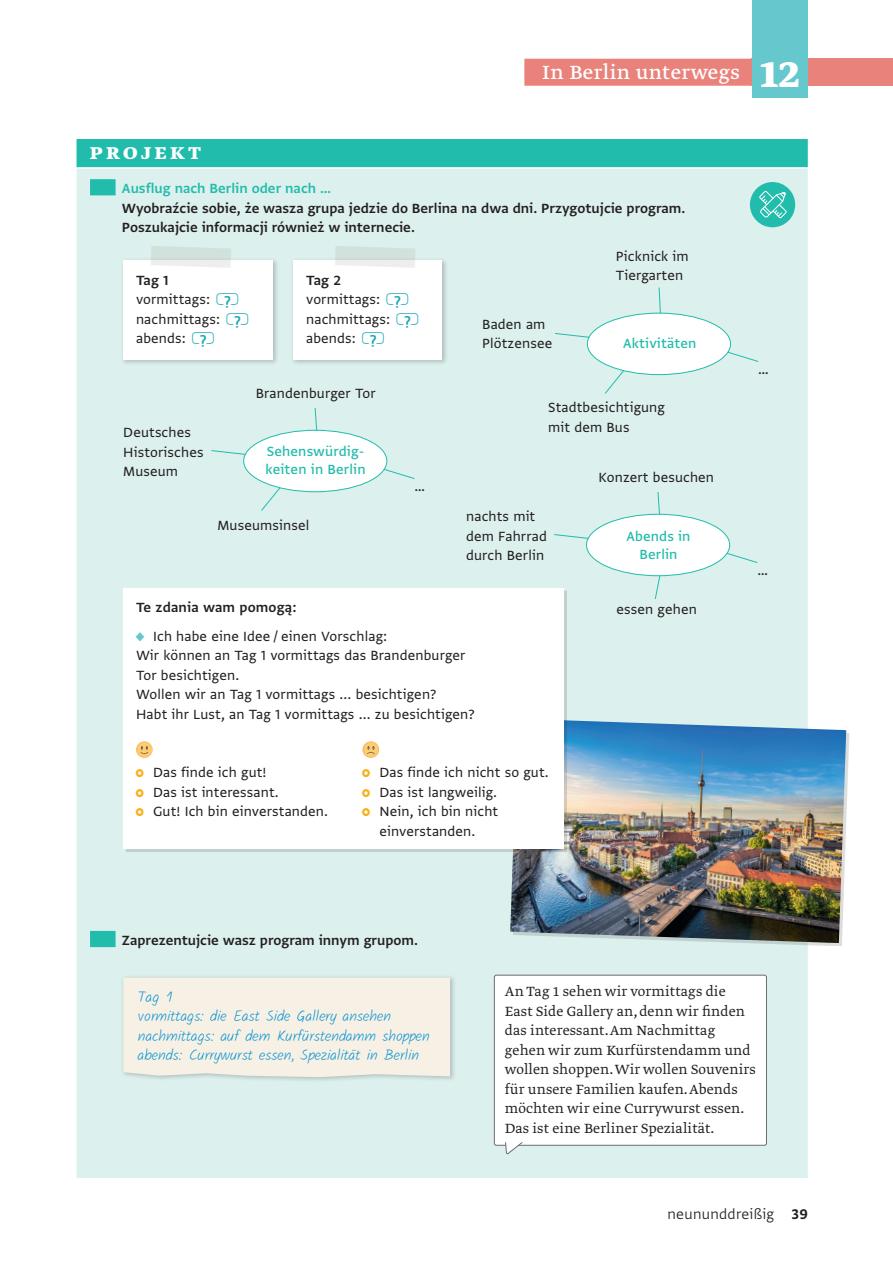
<style>
.page{position:relative;width:893px;height:1263px;background:#fff}
.page>*{position:absolute;margin:0;border:0;box-sizing:border-box;transform-origin:0 0}
.t1{font:700 45px "Greta Text Std";color:#fff}
.t2{font:22.5px "Greta Text Std";letter-spacing:.02em;color:#fff}
.t3{font:700 20.25px "Greta Text Std";letter-spacing:.16em;color:#fff;scale:1.08 1}
.t4{font:300 16.5px "Greta Sans Std";letter-spacing:.02em;color:#231f20}
.t5{font:15.75px/19.5px "Greta Sans Std";letter-spacing:.01em;color:#231f20}
.t6{font:300 15.75px/19.5px "Greta Text Std";letter-spacing:.01em;color:#231f20}
.t7{font:15.75px/19.5px "Greta Sans Std Sm Bld";color:#231f20}
.t8{font:500 15.75px/18px "Greta Sans Std";letter-spacing:.01em;color:#22bcac}
.t9{font:15.75px "Greta Sans Std Sm Bld";color:#22bcac}
.t10{font:300 15px/19.5px "Kalamax";color:#008fd5}
.s1{font-family:"Susp Sans";font-size:13.5px;color:#64c8cd}
.s2{font-family:"Susp Sans";font-size:13.5px;color:#faaf18}
.s3{font-family:"Greta Sans Std Bld";font-weight:400}
</style>
<div class="page">
<div style="left:524px;top:59px;width:229px;height:27px;background:#e9827a"></div>
<div style="left:752px;top:59px;width:141px;height:27px;background:#e9827a"></div>
<div style="left:77px;top:139px;width:730px;height:29px;background:#22bcac"></div>
<div style="left:77px;top:168px;width:730px;height:1009px;background:#dcf0ed"></div>
<hr style="left:77px;top:167px;width:731px;height:2px;background:#fff">
<hr style="left:806px;top:139px;width:2px;height:28px;background:#22bcac">
<hr style="left:806px;top:169px;width:2px;height:1007px;background:#dcf0ed">
<hr style="left:77px;top:1176px;width:731px;height:2px;background:#dcf0ed">
<svg style="left:90px;top:931px;width:26px;height:16px"></svg>
<div style="left:750px;top:182px;width:45px;height:45px;background:#22bcac;border-radius:50%"></div>
<svg style="left:90px;top:179px;width:706px;height:40px"></svg>
<div style="left:120px;top:974px;width:336px;height:109px;background:#231f20;opacity:.25"></div>
<div style="left:123px;top:978px;width:327px;height:99px;background:#f6f1e4"></div>
<div style="left:494px;top:975px;width:272px;height:170px;background:#fff;border-radius:2px"></div>
<div style="left:494px;top:975px;width:273px;height:171px;border:1px solid #6c6d70;border-radius:2px"></div>
<svg style="left:505px;top:1142px;width:18px;height:13px"></svg>
<div style="left:513px;top:722px;width:336px;height:224px;background:#231f20;opacity:.15"></div>
<img style="left:510px;top:720px;width:336px;height:223px">
<div style="left:244px;top:430px;width:143px;height:62px;background:#fff;border-radius:50%"></div>
<svg style="left:383px;top:468px;width:32px;height:11px"></svg>
<svg style="left:314px;top:408px;width:3px;height:23px"></svg>
<svg style="left:261px;top:487px;width:20px;height:24px"></svg>
<svg style="left:211px;top:450px;width:35px;height:5px"></svg>
<div style="left:586px;top:514px;width:144px;height:62px;background:#fff;border-radius:50%"></div>
<svg style="left:726px;top:552px;width:32px;height:11px"></svg>
<svg style="left:657px;top:492px;width:3px;height:23px"></svg>
<svg style="left:654px;top:575px;width:7px;height:24px"></svg>
<svg style="left:554px;top:534px;width:35px;height:5px"></svg>
<div style="left:587px;top:313px;width:143px;height:62px;background:#fff;border-radius:50%"></div>
<svg style="left:727px;top:351px;width:32px;height:11px"></svg>
<svg style="left:658px;top:287px;width:3px;height:27px"></svg>
<svg style="left:605px;top:370px;width:20px;height:24px"></svg>
<svg style="left:555px;top:333px;width:35px;height:5px"></svg>
<div style="left:126px;top:591px;width:441px;height:261px;background:#231f20;opacity:.15"></div>
<div style="left:123px;top:588px;width:440px;height:261px;background:#fff"></div>
<img style="left:137px;top:741px;width:15px;height:5px">
<svg style="left:136px;top:746px;width:17px;height:12px"></svg>
<img style="left:363px;top:741px;width:14px;height:15px">
<svg style="left:365px;top:744px;width:14px;height:14px"></svg>
<div style="left:120px;top:258px;width:159px;height:108px;background:#231f20;opacity:.25"></div>
<div style="left:123px;top:261px;width:150px;height:99px;background:#fff"></div>
<div style="left:290px;top:258px;width:158px;height:108px;background:#231f20;opacity:.25"></div>
<div style="left:293px;top:261px;width:149px;height:99px;background:#fff"></div>
<svg style="left:150px;top:246px;width:82px;height:22px"></svg>
<svg style="left:334px;top:246px;width:82px;height:22px"></svg>
<div style="left:753px;top:0;width:55px;height:98px;background:#64c8cd"></div>
<h2 class="t2" style="left:542px;top:59px;width:200px">In Berlin unterwegs</h2>
<h1 class="t1" style="left:760px;top:47px;width:42px">12</h1>
<p class="t3" style="left:90px;top:141px;width:104px">PROJEKT</p>
<p class="t9" style="left:122px;top:180px;width:211px">Ausflug nach Berlin oder nach …</p>
<p class="t7" style="left:122px;top:198px;width:565px">Wyobraźcie sobie, że wasza grupa jedzie do Berlina na dwa dni. Przygotujcie program.<br>Poszukajcie informacji również w internecie.</p>
<p class="t7" style="left:136px;top:270px;width:34px">Tag 1</p>
<p class="t5" style="left:136px;top:289px;width:86px">vormittags: nachmittags: abends:</p>
<p class="t5" style="left:123px;top:423px;width:82px">Deutsches<br>Historisches<br>Museum</p>
<p class="t7" style="left:306px;top:270px;width:36px">Tag 2</p>
<p class="t5" style="left:306px;top:289px;width:86px">vormittags: nachmittags: abends:</p>
<p class="t5" style="left:256px;top:383px;width:121px">Brandenburger Tor</p>
<p class="t8" style="left:266px;top:442px;width:101px">Sehenswürdig&shy;keiten in Berlin</p>
<p class="t5" style="left:217px;top:515px;width:93px">Museumsinsel</p>
<p class="t5" style="left:414px;top:476px;width:12px">…</p>
<p class="t5" style="left:482px;top:314px;width:72px">Baden am<br>Plötzensee</p>
<p class="t5" style="left:616px;top:246px;width:74px">Picknick im<br>Tiergarten</p>
<p class="t8" style="left:623px;top:334px;width:75px">Aktivitäten</p>
<p class="t5" style="left:548px;top:397px;width:118px">Stadtbesichtigung mit dem Bus</p>
<p class="t5" style="left:466px;top:507px;width:82px">nachts mit dem Fahrrad durch Berlin</p>
<p class="t5" style="left:599px;top:467px;width:117px">Konzert besuchen</p>
<p class="t8" style="left:626px;top:527px;width:66px;text-align:center">Abends in<br>Berlin</p>
<p class="t7" style="left:136px;top:597px;width:162px">Te zdania wam pomogą:</p>
<p class="t5" style="left:136px;top:626px;width:340px"><span class="s1">§a</span> Ich habe eine Idee / einen Vorschlag:<br>Wir können an Tag 1 vormittags das Brandenburger Tor besichtigen.<br>Wollen wir an Tag 1 vormittags ... besichtigen?<br>Habt ihr Lust, an Tag 1 vormittags ... zu besichtigen?</p>
<p class="t5" style="left:136px;top:763px;width:132px"><span class="s2">§b</span> Das finde ich gut!</p>
<p class="t5" style="left:363px;top:763px;width:188px"><span class="s2">§b</span> Das finde ich nicht so gut.</p>
<p class="t5" style="left:136px;top:782px;width:144px"><span class="s2">§b</span> Das ist interessant.</p>
<p class="t5" style="left:363px;top:782px;width:136px"><span class="s2">§b</span> Das ist langweilig.</p>
<p class="t5" style="left:136px;top:802px;width:193px"><span class="s2">§b</span> Gut! Ich bin einverstanden.</p>
<p class="t5" style="left:363px;top:802px;width:137px;text-align:center"><span class="s2">§b</span> Nein, ich bin nicht einverstanden.</p>
<p class="t5" style="left:617px;top:599px;width:82px">essen gehen</p>
<p class="t5" style="left:758px;top:359px;width:12px">…</p>
<p class="t5" style="left:757px;top:560px;width:12px">…</p>
<p class="t7" style="left:122px;top:930px;width:298px">Zaprezentujcie wasz program innym grupom.</p>
<p class="t10" style="left:138px;top:987px;width:293px">Tag 1<br>vormittags: die East Side Gallery ansehen nachmittags: auf dem Kurfürstendamm shoppen abends: Currywurst essen, Spezialität in Berlin</p>
<p class="t6" style="left:505px;top:983px;width:252px">An Tag 1 sehen wir vormittags die East Side Gallery an, denn wir finden das interessant. Am Nachmittag gehen wir zum Kurfürstendamm und wollen shoppen. Wir wollen Souvenirs für unsere Familien kaufen. Abends möchten wir eine Currywurst essen.<br>Das ist eine Berliner Spezialität.</p>
<p class="t4" style="left:667px;top:1205px;width:142px">neununddreißig <span class="s3">39</span></p>
</div>
